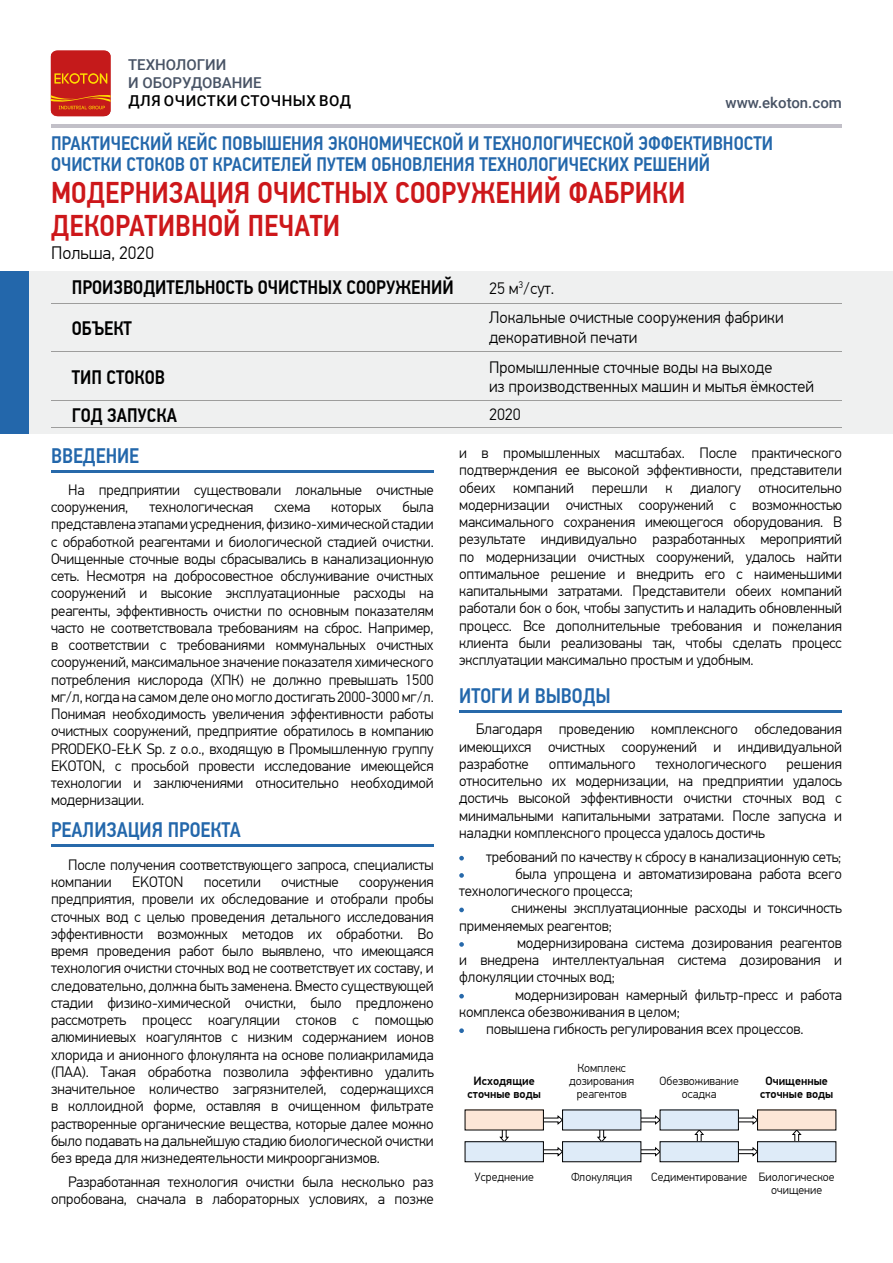
<style>
.page{position:relative;width:893px;height:1263px;background:#fff}
.page>*{position:absolute;margin:0;border:0;box-sizing:border-box;transform-origin:0 0}
.t1{font:500 30px/33px "PF Din Text Cond Pro";letter-spacing:.005em;color:#cd171a}
.t2{font:500 21px "PF Din Text Cond Pro";color:#2367ab}
.t3{font:500 19.5px/21px "PF Din Text Cond Pro";color:#2367ab}
.t4{font:500 19.5px/37.5px "PF Din Text Cond Pro";color:#000}
.t5{font:300 18px "PF Din Text Pro";color:#000}
.t6{font:300 16.5px/19.8px "PF Din Text Pro";color:#000}
.t7{font:300 15px/17.2px "PF Din Text Pro";letter-spacing:-.01em;color:#000;text-align:justify}
.t8{font:500 15px/18px "Roboto";color:#485365}
.t9{font:500 15px "Roboto";letter-spacing:.035em;color:#000}
.t10{font:300 11.85px/12.9px "PF Din Text Pro";color:#000;text-align:center}
.t11{font:500 11.85px/12.9px "PF Din Text Pro";color:#000;text-align:center}
</style>
<div class="page">
<hr style="left:51px;top:125px;width:791px;height:3px;background:#c2c0c8">
<svg style="left:459px;top:856px;width:5px;height:4px"></svg>
<svg style="left:459px;top:873px;width:5px;height:5px"></svg>
<svg style="left:459px;top:907px;width:5px;height:5px"></svg>
<svg style="left:459px;top:942px;width:5px;height:5px"></svg>
<svg style="left:459px;top:994px;width:5px;height:4px"></svg>
<svg style="left:459px;top:1028px;width:5px;height:5px"></svg>
<div style="left:0;top:272px;width:893px;height:162px;background:#eff0f0"></div>
<div style="left:0;top:272px;width:29px;height:162px;background:#2367ab"></div>
<hr style="left:52px;top:303px;width:790px;height:1px;background:#9d9d9c">
<hr style="left:52px;top:351px;width:790px;height:1px;background:#9d9d9c">
<hr style="left:52px;top:401px;width:790px;height:1px;background:#9d9d9c">
<hr style="left:52px;top:427px;width:790px;height:1px;background:#9d9d9c">
<hr style="left:51px;top:470px;width:383px;height:3px;background:#2769aa">
<hr style="left:51px;top:844px;width:383px;height:3px;background:#2769aa">
<hr style="left:459px;top:710px;width:383px;height:2px;background:#2769aa">
<svg style="left:51px;top:51px;width:60px;height:65px;background:#cb301a"></svg>
<svg style="left:544px;top:1115px;width:18px;height:10px"></svg>
<svg style="left:499px;top:1130px;width:10px;height:11px"></svg>
<svg style="left:597px;top:1130px;width:10px;height:11px"></svg>
<svg style="left:792px;top:1130px;width:10px;height:11px"></svg>
<svg style="left:694px;top:1130px;width:10px;height:11px"></svg>
<svg style="left:641px;top:1115px;width:19px;height:10px"></svg>
<svg style="left:739px;top:1115px;width:18px;height:10px"></svg>
<svg style="left:544px;top:1147px;width:18px;height:10px"></svg>
<svg style="left:641px;top:1147px;width:19px;height:10px"></svg>
<svg style="left:739px;top:1147px;width:18px;height:10px"></svg>
<div style="left:465px;top:1110px;width:78px;height:20px;background:#fce6d7"></div>
<div style="left:757px;top:1110px;width:79px;height:20px;background:#fce6d7"></div>
<div style="left:562px;top:1110px;width:79px;height:20px;background:#deebf8"></div>
<div style="left:660px;top:1110px;width:78px;height:20px;background:#deebf8"></div>
<div style="left:465px;top:1142px;width:78px;height:20px;background:#deebf8"></div>
<div style="left:465px;top:1141px;width:79px;height:21px;border:1px solid #000"></div>
<div style="left:757px;top:1142px;width:79px;height:20px;background:#deebf8"></div>
<div style="left:757px;top:1141px;width:79px;height:21px;border:1px solid #000"></div>
<div style="left:562px;top:1142px;width:79px;height:20px;background:#deebf8"></div>
<div style="left:562px;top:1141px;width:79px;height:21px;border:1px solid #000"></div>
<div style="left:660px;top:1142px;width:78px;height:20px;background:#deebf8"></div>
<div style="left:660px;top:1141px;width:79px;height:21px;border:1px solid #000"></div>
<p class="t8" style="left:128px;top:55px;width:135px">ТЕХНОЛОГИИ<br>И ОБОРУДОВАНИЕ</p>
<p class="t9" style="left:128px;top:91px;width:224px">ДЛЯ ОЧИСТКИ СТОЧНЫХ ВОД</p>
<p class="t8" style="left:725px;top:93px;width:118px">www.ekoton.com</p>
<h3 class="t3" style="left:51px;top:133px;width:723px">ПРАКТИЧЕСКИЙ КЕЙС ПОВЫШЕНИЯ ЭКОНОМИЧЕСКОЙ И ТЕХНОЛОГИЧЕСКОЙ ЭФФЕКТИВНОСТИ<br>ОЧИСТКИ СТОКОВ ОТ КРАСИТЕЛЕЙ ПУТЕМ ОБНОВЛЕНИЯ ТЕХНОЛОГИЧЕСКИХ РЕШЕНИЙ</h3>
<h1 class="t1" style="left:51px;top:176px;width:636px">МОДЕРНИЗАЦИЯ ОЧИСТНЫХ СООРУЖЕНИЙ ФАБРИКИ<br>ДЕКОРАТИВНОЙ ПЕЧАТИ</h1>
<p class="t5" style="left:51px;top:243px;width:105px">Польша, 2020</p>
<h3 class="t4" style="left:72px;top:269px;width:383px">ПРОИЗВОДИТЕЛЬНОСТЬ ОЧИСТНЫХ СООРУЖЕНИЙ</h3>
<h3 class="t4" style="left:72px;top:309px;width:62px">ОБЪЕКТ</h3>
<h3 class="t4" style="left:72px;top:359px;width:107px">ТИП СТОКОВ<br>ГОД ЗАПУСКА</h3>
<p class="t6" style="left:489px;top:278px;width:67px">25 м<sup>3</sup>/сут.</p>
<p class="t6" style="left:489px;top:308px;width:296px">Локальные очистные сооружения фабрики декоративной печати</p>
<p class="t6" style="left:489px;top:357px;width:327px">Промышленные сточные воды на выходе<br>из производственных машин и мытья ёмкостей</p>
<p class="t6" style="left:489px;top:405px;width:33px">2020</p>
<h2 class="t2" style="left:51px;top:443px;width:90px">ВВЕДЕНИЕ</h2>
<p class="t7" style="left:51px;top:481px;width:384px;text-indent:17px">На предприятии существовали локальные очистные сооружения,</p>
<p class="t7" style="left:51px;top:498px;width:384px;text-indent:352px">была представлена этапами усреднения, физико-химической стадии с обработкой реагентами и биологической стадией очистки.<br>Очищенные сточные воды сбрасывались в канализационную сеть. Несмотря на добросовестное обслуживание очистных сооружений и высокие эксплуатационные расходы на реагенты, эффективность очистки по основным показателям часто не соответствовала требованиям на сброс. Например, в соответствии с требованиями коммунальных очистных сооружений, максимальное значение показателя химического потребления кислорода (ХПК) не должно превышать 1500 мг/л, когда на самом деле оно могло достигать 2000-3000 мг/л.<br>Понимая необходимость увеличения эффективности работы очистных сооружений, предприятие обратилось в компанию PRODEKO-EŁK Sp. z o.o., входящую в Промышленную группу EKOTON, с просьбой провести исследование имеющейся технологии и заключениями относительно необходимой модернизации.</p>
<p class="t7" style="left:149px;top:498px;width:106px">технологическая</p>
<p class="t7" style="left:274px;top:498px;width:37px">схема</p>
<p class="t7" style="left:331px;top:498px;width:52px">которых</p>
<h2 class="t2" style="left:51px;top:817px;width:191px">РЕАЛИЗАЦИЯ ПРОЕКТА</h2>
<p class="t7" style="left:51px;top:856px;width:384px;text-indent:17px">После получения соответствующего запроса, специалисты компании</p>
<p class="t7" style="left:132px;top:873px;width:53px">EKOTON</p>
<p class="t7" style="left:204px;top:873px;width:59px">посетили</p>
<p class="t7" style="left:281px;top:873px;width:59px">очистные</p>
<p class="t7" style="left:51px;top:873px;width:384px;text-indent:308px">сооружения предприятия, провели их обследование и отобрали пробы сточных вод с целью проведения детального исследования эффективности возможных методов их обработки. Во время проведения работ было выявлено, что имеющаяся технология очистки сточных вод не соответствует их составу, и следовательно, должна быть заменена. Вместо существующей стадии физико-химической очистки, было предложено рассмотреть процесс коагуляции стоков с помощью алюминиевых коагулянтов с низким содержанием ионов хлорида и анионного флокулянта на основе полиакриламида (ПАА). Такая обработка позволила эффективно удалить значительное количество загрязнителей, содержащихся в коллоидной форме, оставляя в очищенном фильтрате растворенные органические вещества, которые далее можно было подавать на дальнейшую стадию биологической очистки без вреда для жизнедеятельности микроорганизмов.</p>
<p class="t7" style="left:51px;top:1173px;width:384px;text-align:right">Разработанная технология очистки была несколько раз опробована, сначала в лабораторных условиях, а позже</p>
<p class="t7" style="left:459px;top:445px;width:384px">и в промышленных масштабах. После практического подтверждения ее высокой эффективности, представители обеих компаний перешли к диалогу относительно модернизации очистных сооружений с возможностью максимального сохранения имеющегося оборудования. В результате индивидуально разработанных мероприятий по модернизации очистных сооружений, удалось найти оптимальное решение и внедрить его с наименьшими капитальными затратами. Представители обеих компаний работали бок о бок, чтобы запустить и наладить обновленный процесс. Все дополнительные требования и пожелания клиента были реализованы так, чтобы сделать процесс эксплуатации максимально простым и удобным.</p>
<h2 class="t2" style="left:459px;top:683px;width:153px">ИТОГИ И ВЫВОДЫ</h2>
<p class="t7" style="left:459px;top:721px;width:384px;text-indent:17px">Благодаря проведению комплексного обследования имеющихся очистных сооружений и индивидуальной разработке</p>
<p class="t7" style="left:459px;top:755px;width:384px;text-indent:327px">решения относительно их модернизации, на предприятии удалось достичь высокой эффективности очистки сточных вод с минимальными капитальными затратами. После запуска и наладки комплексного процесса удалось достичь</p>
<p class="t7" style="left:486px;top:848px;width:357px">требований по качеству к сбросу в канализационную сеть;</p>
<p class="t7" style="left:516px;top:865px;width:328px">была упрощена и автоматизирована работа всего</p>
<p class="t7" style="left:459px;top:882px;width:175px">технологического процесса;</p>
<p class="t7" style="left:512px;top:900px;width:332px">снижены эксплуатационные расходы и токсичность</p>
<p class="t7" style="left:459px;top:917px;width:154px">применяемых реагентов;</p>
<p class="t7" style="left:517px;top:934px;width:326px">модернизирована система дозирования реагентов</p>
<p class="t7" style="left:459px;top:951px;width:384px">и внедрена интеллектуальная система дозирования и</p>
<p class="t7" style="left:459px;top:969px;width:157px">флокуляции сточных вод;</p>
<p class="t7" style="left:515px;top:986px;width:328px">модернизирован камерный фильтр-пресс и работа</p>
<p class="t7" style="left:459px;top:1003px;width:222px">комплекса обезвоживания в целом;</p>
<p class="t7" style="left:486px;top:1020px;width:319px">повышена гибкость регулирования всех процессов.</p>
<p class="t7" style="left:549px;top:755px;width:88px">оптимального</p>
<p class="t7" style="left:656px;top:755px;width:112px">технологического</p>
<p class="t10" style="left:569px;top:1061px;width:67px">Комплекс дозирования реагентов</p>
<p class="t10" style="left:659px;top:1074px;width:81px">Обезвоживание осадка</p>
<p class="t11" style="left:468px;top:1074px;width:75px">Исходящие сточные воды</p>
<p class="t11" style="left:760px;top:1074px;width:75px">Очищенные сточные воды</p>
<p class="t10" style="left:651px;top:1170px;width:97px">Седиментирование</p>
<p class="t10" style="left:475px;top:1170px;width:61px">Усреднение</p>
<p class="t10" style="left:571px;top:1170px;width:63px">Флокуляция</p>
<p class="t10" style="left:759px;top:1170px;width:77px">Биологическое очищение</p>
</div>
